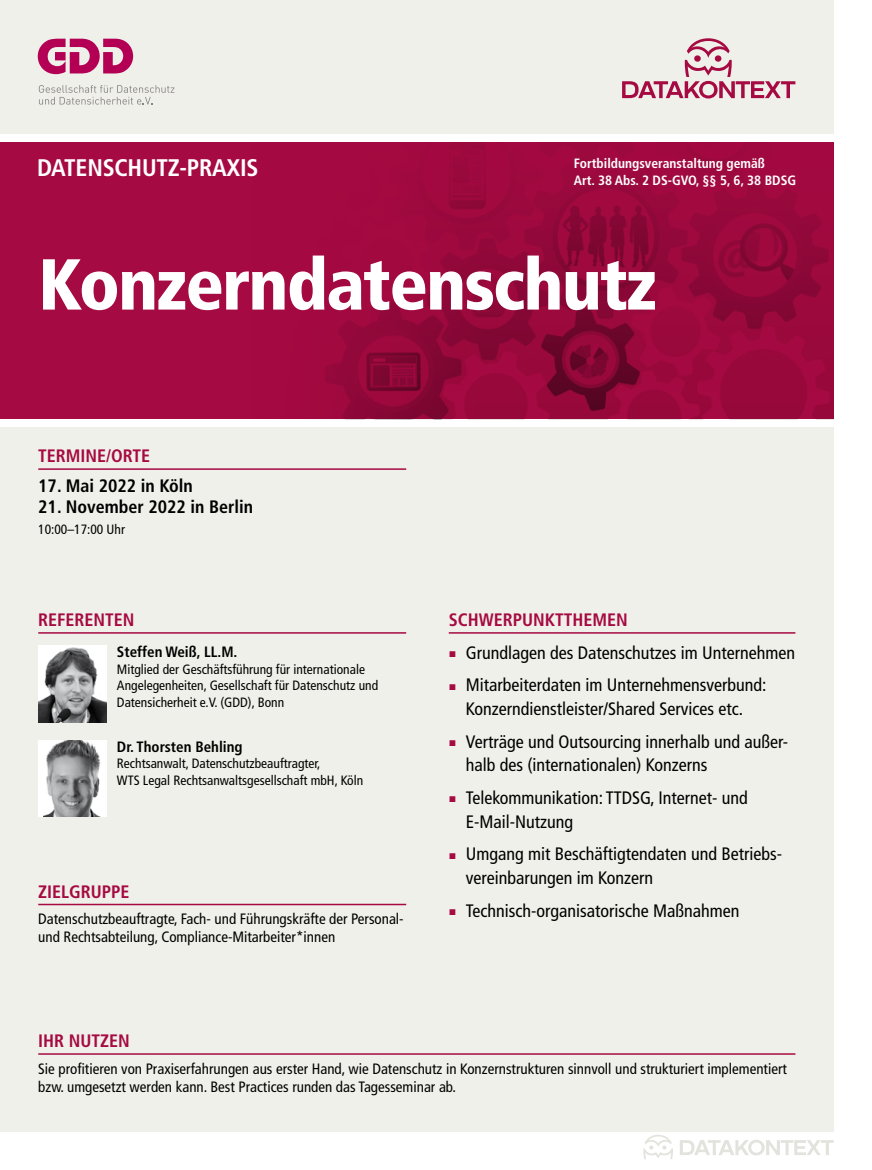
<style>
.page{position:relative;width:872px;height:1170px;background:#fff}
.page>*{position:absolute;margin:0;border:0;box-sizing:border-box;transform-origin:0 0}
.t1{font:900 condensed 72px "Frutiger LT Pro";letter-spacing:-.025em;color:#fff}
.t2{font:700 condensed 24px "Frutiger LT Pro";letter-spacing:-.01em;color:#fff}
.t3{font:condensed 18px/24px "Frutiger LT Pro";color:#000}
.t4{font:700 condensed 18px "Frutiger LT Pro";color:#a60a42}
.t5{font:700 condensed 18px "Frutiger LT Pro";color:#000}
.t6{font:condensed 15px/18px "Frutiger LT Pro";color:#000}
.t7{font:700 condensed 15px "Frutiger LT Pro";color:#000}
.t8{font:condensed 13.5px/16.5px "Frutiger LT Pro";color:#000}
.t9{font:700 condensed 13.5px/16.5px "Frutiger LT Pro";color:#fff}
.s1{color:#a60a42}
</style>
<div class="page">
<div style="left:0;top:427px;width:833px;height:704px;background:#f0f0ea"></div>
<div style="left:0;top:142px;width:833px;height:277px;background:#a60a42"></div>
<img style="left:325px;top:142px;width:508px;height:277px">
<div style="left:0;top:0;width:833px;height:134px;background:#f0f0ea"></div>
<svg style="left:38px;top:39px;width:95px;height:35px"></svg>
<svg style="left:39px;top:85px;width:135px;height:20px"></svg>
<svg style="left:622px;top:38px;width:173px;height:60px"></svg>
<svg style="left:643px;top:1135px;width:30px;height:24px"></svg>
<svg style="left:680px;top:1140px;width:153px;height:15px"></svg>
<hr style="left:449px;top:632px;width:346px;height:1px;background:#a60a42">
<hr style="left:38px;top:632px;width:368px;height:1px;background:#a60a42">
<hr style="left:38px;top:903px;width:368px;height:2px;background:#a60a42">
<hr style="left:38px;top:468px;width:368px;height:2px;background:#a60a42">
<hr style="left:38px;top:1053px;width:757px;height:1px;background:#a60a42">
<div style="left:38px;top:740px;width:68px;height:76px;background:#fff"></div>
<img style="left:43px;top:740px;width:58px;height:76px">
<img style="left:38px;top:646px;width:68px;height:76px">
<h2 class="t2" style="left:37px;top:153px;width:223px">DATENSCHUTZ-PRAXIS</h2>
<p class="t9" style="left:574px;top:155px;width:224px">Fortbildungsveranstaltung gemäß<br>Art. 38 Abs. 2 DS-GVO, §§ 5, 6, 38 BDSG</p>
<h1 class="t1" style="left:38px;top:241px;width:620px">Konzerndatenschutz</h1>
<p class="t4" style="left:38px;top:445px;width:113px">TERMINE/ORTE</p>
<p class="t5" style="left:38px;top:475px;width:156px">17. Mai 2022 in Köln</p>
<p class="t5" style="left:38px;top:496px;width:216px">21. November 2022 in Berlin</p>
<p class="t8" style="left:38px;top:521px;width:88px">10:00–17:00 Uhr</p>
<p class="t4" style="left:38px;top:609px;width:98px">REFERENTEN</p>
<p class="t7" style="left:117px;top:643px;width:122px">Steffen Weiß, LL.M.</p>
<p class="t8" style="left:117px;top:661px;width:263px">Mitglied der Geschäftsführung für internationale<br>Angelegenheiten, Gesellschaft für Datenschutz und<br>Datensicherheit e.V. (GDD), Bonn</p>
<p class="t7" style="left:117px;top:737px;width:127px">Dr. Thorsten Behling</p>
<p class="t8" style="left:117px;top:755px;width:248px">Rechtsanwalt, Datenschutzbeauftragter,<br>WTS Legal Rechtsanwaltsgesellschaft mbH, Köln</p>
<p class="t4" style="left:38px;top:880px;width:93px">ZIELGRUPPE</p>
<p class="t6" style="left:38px;top:910px;width:367px">Datenschutzbeauftragte, Fach- und Führungskräfte der Personal&shy;und Rechtsabteilung, Compliance-Mitarbeiter*innen</p>
<p class="t4" style="left:449px;top:609px;width:180px">SCHWERPUNKTTHEMEN</p>
<p class="t3" style="left:449px;top:640px;width:348px"><span class="s1">▪</span> Grundlagen des Datenschutzes im Unternehmen</p>
<p class="t3" style="left:449px;top:673px;width:319px;text-align:center"><span class="s1">▪</span> Mitarbeiterdaten im Unternehmensverbund:<br>Konzerndienstleister/Shared Services etc.</p>
<p class="t3" style="left:466px;top:729px;width:324px;text-indent:-17px"><span class="s1">▪</span> Verträge und Outsourcing innerhalb und außer&shy;halb des (internationalen) Konzerns</p>
<p class="t3" style="left:466px;top:785px;width:283px;text-indent:-17px"><span class="s1">▪</span> Telekommunikation: TTDSG, Internet- und<br>E-Mail-Nutzung</p>
<p class="t3" style="left:466px;top:842px;width:318px;text-indent:-17px"><span class="s1">▪</span> Umgang mit Beschäftigtendaten und Betriebs&shy;vereinbarungen im Konzern</p>
<p class="t3" style="left:449px;top:898px;width:292px"><span class="s1">▪</span> Technisch-organisatorische Maßnahmen</p>
<p class="t4" style="left:38px;top:1030px;width:93px">IHR NUTZEN</p>
<p class="t6" style="left:38px;top:1059px;width:750px">Sie profitieren von Praxiserfahrungen aus erster Hand, wie Datenschutz in Konzernstrukturen sinnvoll und strukturiert implementiert bzw. umgesetzt werden kann. Best Practices runden das Tagesseminar ab.</p>
</div>
